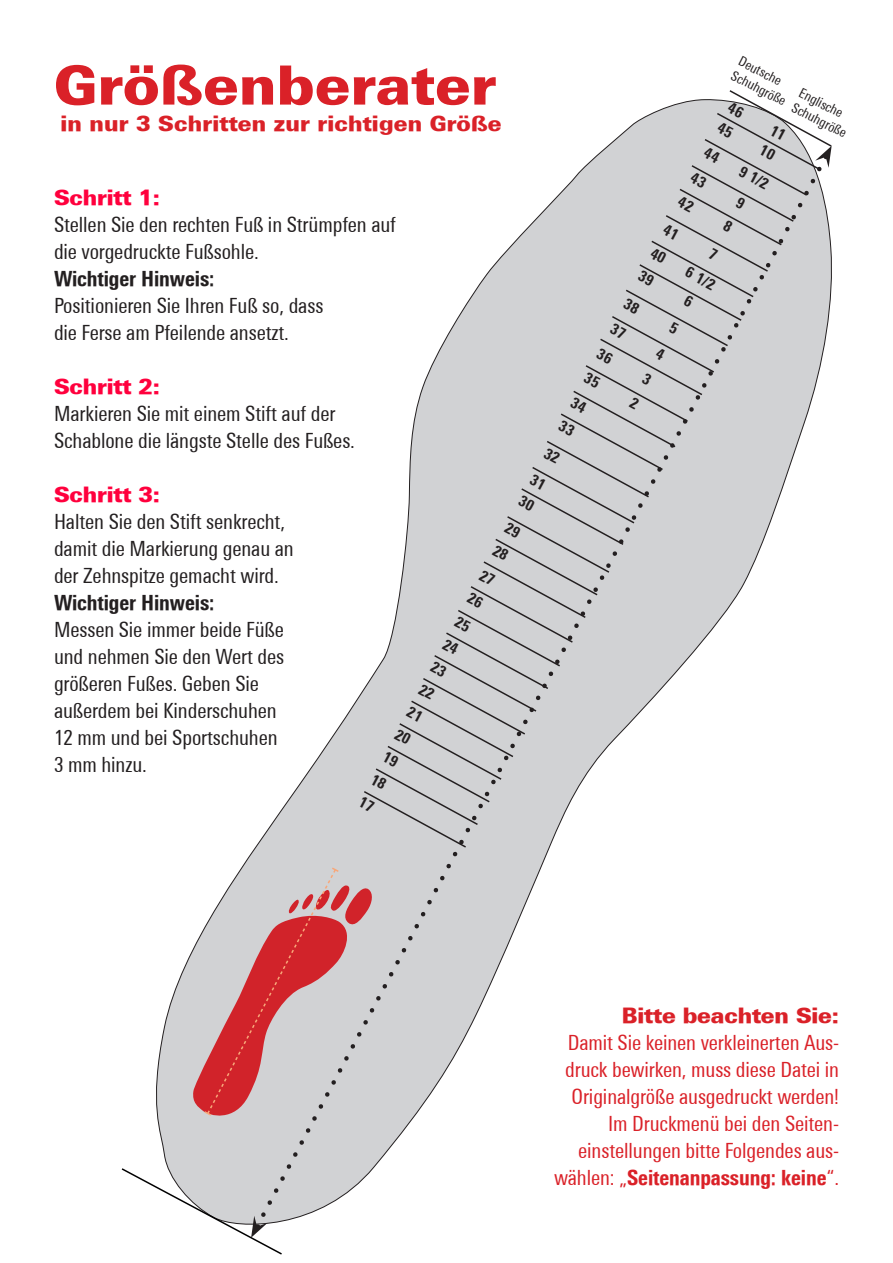
<style>
.page{position:relative;width:893px;height:1263px;background:#fff}
.page>*{position:absolute;margin:0;border:0;box-sizing:border-box;transform-origin:0 0}
.t1{font:900 54px "Linotype Univers Basic";letter-spacing:.01em;color:#da2128}
.t2{font:condensed 21px/27px "Linotype Univers";letter-spacing:-.005em;color:#231f20}
.t3{font:condensed 21px/27px "Linotype Univers";letter-spacing:-.005em;color:#da2128;text-align:right}
.t4{font:900 21px "Linotype Univers Basic";letter-spacing:.01em;color:#da2128}
.t5{font:800 condensed 21px "Linotype Univers";letter-spacing:-.005em;color:#231f20}
.t6{font:900 21px "Linotype Univers Basic";letter-spacing:-.005em;color:#ff003d}
.t7{font:800 condensed 15px/25.5px "Linotype Univers";color:#231f20}
.t8{font:condensed 13.5px/16.2px "Linotype Univers";color:#231f20}
.s1{font-weight:800}
</style>
<div class="page">
<svg style="left:156px;top:844px;width:101px;height:323px"></svg>
<svg style="left:257px;top:691px;width:292px;height:530px"></svg>
<svg style="left:192px;top:866px;width:182px;height:256px;background:#d2a4a7"></svg>
<svg style="left:121px;top:1167px;width:163px;height:88px"></svg>
<svg style="left:362px;top:90px;width:470px;height:759px"></svg>
<h1 class="t1" style="left:54px;top:51px;width:444px">Größenberater</h1>
<p class="t4" style="left:61px;top:111px;width:443px">in nur 3 Schritten zur richtigen Größe</p>
<p class="t6" style="left:54px;top:184px;width:107px">Schritt 1:</p>
<p class="t2" style="left:54px;top:211px;width:344px">Stellen Sie den rechten Fuß in Strümpfen auf die vorgedruckte Fußsohle.</p>
<p class="t5" style="left:54px;top:266px;width:162px">Wichtiger Hinweis:</p>
<p class="t2" style="left:54px;top:292px;width:271px">Positionieren Sie Ihren Fuß so, dass die Ferse am Pfeilende ansetzt.</p>
<p class="t6" style="left:54px;top:373px;width:107px">Schritt 2:</p>
<p class="t2" style="left:54px;top:400px;width:303px">Markieren Sie mit einem Stift auf der<br>Schablone die längste Stelle des Fußes.</p>
<p class="t6" style="left:54px;top:481px;width:107px">Schritt 3:</p>
<p class="t2" style="left:54px;top:508px;width:241px">Halten Sie den Stift senkrecht, damit die Markierung genau an der Zehnspitze gemacht wird.</p>
<p class="t5" style="left:54px;top:590px;width:162px">Wichtiger Hinweis:</p>
<p class="t2" style="left:54px;top:616px;width:232px">Messen Sie immer beide Füße und nehmen Sie den Wert des größeren Fußes. Geben Sie außerdem bei Kinderschuhen<br>12 mm und bei Sportschuhen<br>3 mm hinzu.</p>
<p class="t7" style="left:567px;top:410px;width:17px;line-height:31.5px;rotate:28deg">33<br>32</p>
<p class="t7" style="left:537px;top:468px;width:17px;line-height:24px;rotate:28deg">31<br>30</p>
<p class="t7" style="left:512px;top:515px;width:17px;rotate:28deg">29<br>28</p>
<p class="t7" style="left:487px;top:563px;width:17px;rotate:28deg">27<br>26</p>
<p class="t7" style="left:462px;top:609px;width:17px;text-align:justify;rotate:28deg">25<br>24<br>23<br>22<br>21<br>20<br>19<br>18<br>17</p>
<p class="t8" style="left:743px;top:53px;width:61px;rotate:27deg">Deutsche<br>Schuhgröße</p>
<p class="t8" style="left:804px;top:85px;width:61px;rotate:27deg">Englische<br>Schuhgröße</p>
<p class="t7" style="left:725px;top:114px;width:17px;line-height:28.5px;rotate:28deg">45<br>44</p>
<p class="t7" style="left:746px;top:159px;width:33px;rotate:28deg">9 1/2</p>
<p class="t7" style="left:693px;top:259px;width:33px;rotate:28deg">6 1/2</p>
<p class="t4" style="left:622px;top:1002px;width:219px">Bitte beachten Sie:</p>
<p class="t3" style="left:554px;top:1028px;width:287px">Damit Sie keinen verkleinerten Aus&shy;druck bewirken, muss diese Datei in Originalgröße ausgedruckt werden!<br>Im Druckmenü bei den Seiten&shy;einstellungen bitte Folgendes aus&shy;wählen: „<span class="s1">Seitenanpassung: keine</span>“.</p>
</div>
